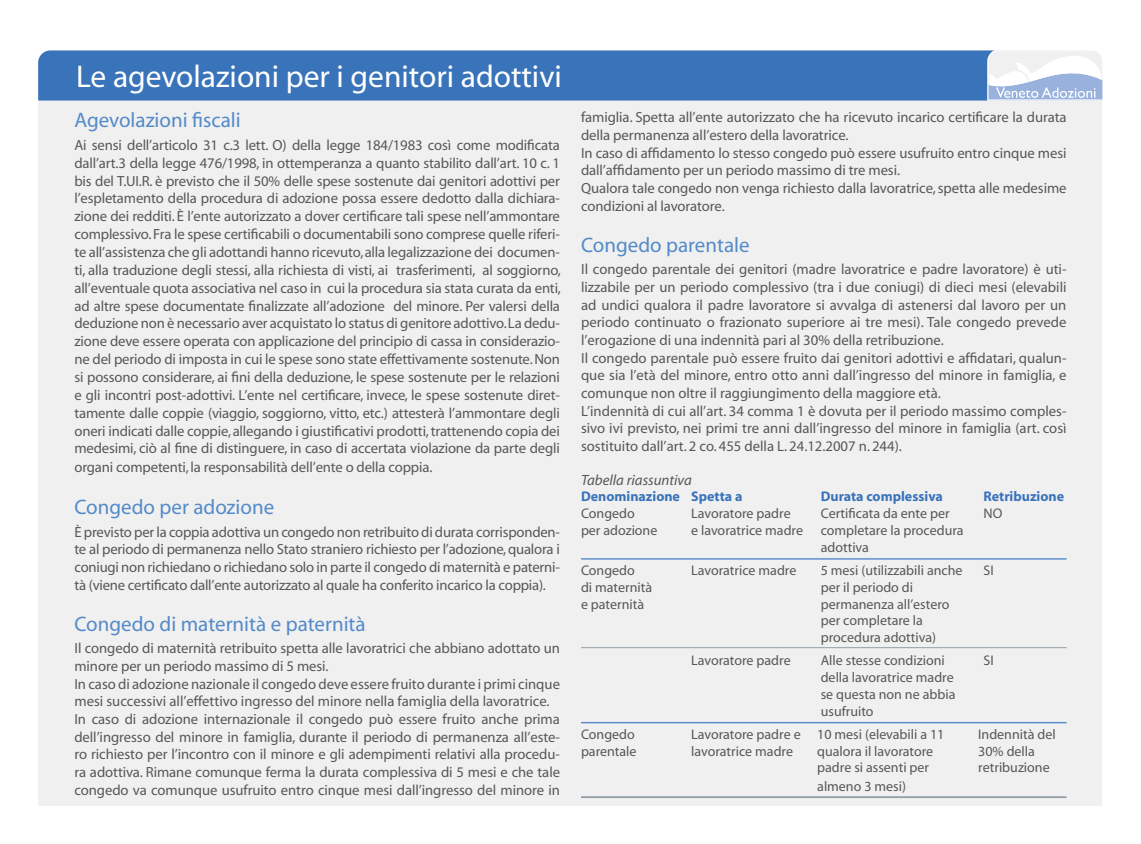
<style>
.page{position:relative;width:1141px;height:844px;background:#fff}
.page>*{position:absolute;margin:0;border:0;box-sizing:border-box;transform-origin:0 0}
.t1{font:31.5px "Myriad";color:#fff}
.t2{font:21px "Myriad";color:#548ac8}
.t3{font:italic 14.88px "Myriad";color:#575756}
.t4{font:14.7px/17.7px "Myriad";letter-spacing:-.005em;color:#575756}
.t5{font:14px/16.8px "Myriad";color:#575756}
.t6{font:700 14px "Myriad";color:#3973b9}
</style>
<div class="page">
<div style="left:38px;top:100px;width:1064px;height:705px;background:#f0f0f1"></div>
<div style="left:38px;top:50px;width:948px;height:50px;background:#3973b9"></div>
<hr style="left:581px;top:558px;width:486px;height:1px;background:#548ac8">
<hr style="left:581px;top:647px;width:486px;height:1px;background:#919ea6">
<hr style="left:581px;top:721px;width:486px;height:2px;background:#548ac8">
<hr style="left:581px;top:796px;width:486px;height:1px;background:#919ea6">
<svg style="left:986px;top:50px;width:117px;height:52px"></svg>
<h1 class="t1" style="left:76px;top:61px;width:487px">Le agevolazioni per i genitori adottivi</h1>
<h2 class="t2" style="left:74px;top:109px;width:168px">Agevolazioni fiscali</h2>
<p class="t4" style="left:74px;top:136px;width:488px;text-align:justify">Ai sensi dell’articolo 31 c.3 lett. O) della legge 184/1983 così come modificata dall’art.3 della legge 476/1998, in ottemperanza a quanto stabilito dall’art. 10 c. 1 bis del T.UI.R. è previsto che il 50% delle spese sostenute dai genitori adottivi per l’espletamento della procedura di adozione possa essere dedotto dalla dichiara&shy;zione dei redditi. È l’ente autorizzato a dover certificare tali spese nell’ammontare complessivo. Fra le spese certificabili o documentabili sono comprese quelle riferi&shy;te all’assistenza che gli adottandi hanno ricevuto, alla legalizzazione dei documen&shy;ti, alla traduzione degli stessi, alla richiesta di visti, ai trasferimenti, al soggiorno, all’eventuale quota associativa nel caso in cui la procedura sia stata curata da enti, ad altre spese documentate finalizzate all’adozione del minore. Per valersi della deduzione non è necessario aver acquistato lo status di genitore adottivo. La dedu&shy;zione deve essere operata con applicazione del principio di cassa in considerazio&shy;ne del periodo di imposta in cui le spese sono state effettivamente sostenute. Non si possono considerare, ai fini della deduzione, le spese sostenute per le relazioni e gli incontri post-adottivi. L’ente nel certificare, invece, le spese sostenute diret&shy;tamente dalle coppie (viaggio, soggiorno, vitto, etc.) attesterà l’ammontare degli oneri indicati dalle coppie, allegando i giustificativi prodotti, trattenendo copia dei medesimi, ciò al fine di distinguere, in caso di accertata violazione da parte degli organi competenti, la responsabilità dell’ente o della coppia.</p>
<h2 class="t2" style="left:74px;top:496px;width:201px">Congedo per adozione</h2>
<p class="t4" style="left:74px;top:523px;width:487px;text-align:justify">È previsto per la coppia adottiva un congedo non retribuito di durata corrisponden&shy;te al periodo di permanenza nello Stato straniero richiesto per l’adozione, qualora i coniugi non richiedano o richiedano solo in parte il congedo di maternità e paterni&shy;tà (viene certificato dall’ente autorizzato al quale ha conferito incarico la coppia).</p>
<h2 class="t2" style="left:74px;top:613px;width:293px">Congedo di maternità e paternità</h2>
<p class="t4" style="left:74px;top:640px;width:487px">Il congedo di maternità retribuito spetta alle lavoratrici che abbiano adottato un minore per un periodo massimo di 5 mesi.<br>In caso di adozione nazionale il congedo deve essere fruito durante i primi cinque mesi successivi all’effettivo ingresso del minore nella famiglia della lavoratrice.<br>In caso di adozione internazionale il congedo può essere fruito anche prima dell’ingresso del minore in famiglia, durante il periodo di permanenza all’este&shy;ro richiesto per l’incontro con il minore e gli adempimenti relativi alla procedu&shy;ra adottiva. Rimane comunque ferma la durata complessiva di 5 mesi e che tale congedo va comunque usufruito entro cinque mesi dall’ingresso del minore in</p>
<p class="t4" style="left:581px;top:109px;width:487px">famiglia. Spetta all’ente autorizzato che ha ricevuto incarico certificare la durata della permanenza all’estero della lavoratrice.<br>In caso di affidamento lo stesso congedo può essere usufruito entro cinque mesi dall’affidamento per un periodo massimo di tre mesi.<br>Qualora tale congedo non venga richiesto dalla lavoratrice, spetta alle medesime condizioni al lavoratore.</p>
<h2 class="t2" style="left:581px;top:234px;width:170px">Congedo parentale</h2>
<p class="t4" style="left:581px;top:261px;width:487px">Il congedo parentale dei genitori (madre lavoratrice e padre lavoratore) è uti&shy;lizzabile per un periodo complessivo (tra i due coniugi) di dieci mesi (elevabili ad undici qualora il padre lavoratore si avvalga di astenersi dal lavoro per un periodo continuato o frazionato superiore ai tre mesi). Tale congedo prevede l’erogazione di una indennità pari al 30% della retribuzione.<br>Il congedo parentale può essere fruito dai genitori adottivi e affidatari, qualun&shy;que sia l’età del minore, entro otto anni dall’ingresso del minore in famiglia, e comunque non oltre il raggiungimento della maggiore età.<br>L’indennità di cui all’art. 34 comma 1 è dovuta per il periodo massimo comples&shy;sivo ivi previsto, nei primi tre anni dall’ingresso del minore in famiglia (art. così sostituito dall’art. 2 co. 455 della L. 24.12.2007 n. 244).</p>
<p class="t3" style="left:581px;top:472px;width:112px">Tabella riassuntiva</p>
<p class="t6" style="left:581px;top:489px;width:163px">Denominazione Spetta a</p>
<p class="t6" style="left:821px;top:489px;width:124px">Durata complessiva</p>
<p class="t6" style="left:983px;top:489px;width:82px">Retribuzione</p>
<p class="t5" style="left:581px;top:505px;width:55px">Congedo</p>
<p class="t5" style="left:691px;top:505px;width:101px">Lavoratore padre</p>
<p class="t5" style="left:821px;top:505px;width:130px">Certificata da ente per</p>
<p class="t5" style="left:983px;top:505px;width:20px">NO</p>
<p class="t5" style="left:581px;top:522px;width:78px">per adozione</p>
<p class="t5" style="left:691px;top:522px;width:113px">e lavoratrice madre</p>
<p class="t5" style="left:821px;top:522px;width:144px">completare la procedura adottiva</p>
<p class="t5" style="left:581px;top:562px;width:55px">Congedo</p>
<p class="t5" style="left:691px;top:562px;width:107px">Lavoratrice madre</p>
<p class="t5" style="left:821px;top:562px;width:143px">5 mesi (utilizzabili anche</p>
<p class="t5" style="left:983px;top:562px;width:12px">SI</p>
<p class="t5" style="left:581px;top:579px;width:73px">di maternità</p>
<p class="t5" style="left:821px;top:579px;width:94px">per il periodo di</p>
<p class="t5" style="left:581px;top:596px;width:65px">e paternità</p>
<p class="t5" style="left:821px;top:596px;width:130px">permanenza all’estero per completare la procedura adottiva)</p>
<p class="t5" style="left:691px;top:652px;width:101px">Lavoratore padre</p>
<p class="t5" style="left:821px;top:652px;width:126px">Alle stesse condizioni</p>
<p class="t5" style="left:983px;top:652px;width:12px">SI</p>
<p class="t5" style="left:821px;top:669px;width:136px;text-align:justify">della lavoratrice madre se questa non ne abbia usufruito</p>
<p class="t5" style="left:581px;top:726px;width:55px">Congedo</p>
<p class="t5" style="left:691px;top:726px;width:255px">Lavoratore padre e 10 mesi (elevabili a 11</p>
<p class="t5" style="left:978px;top:726px;width:79px">Indennità del</p>
<p class="t5" style="left:581px;top:742px;width:57px">parentale</p>
<p class="t5" style="left:691px;top:742px;width:103px">lavoratrice madre</p>
<p class="t5" style="left:817px;top:742px;width:118px">qualora il lavoratore</p>
<p class="t5" style="left:978px;top:742px;width:58px">30% della</p>
<p class="t5" style="left:817px;top:759px;width:113px">padre si assenti per</p>
<p class="t5" style="left:978px;top:759px;width:73px">retribuzione</p>
<p class="t5" style="left:817px;top:778px;width:90px">almeno 3 mesi)</p>
</div>
